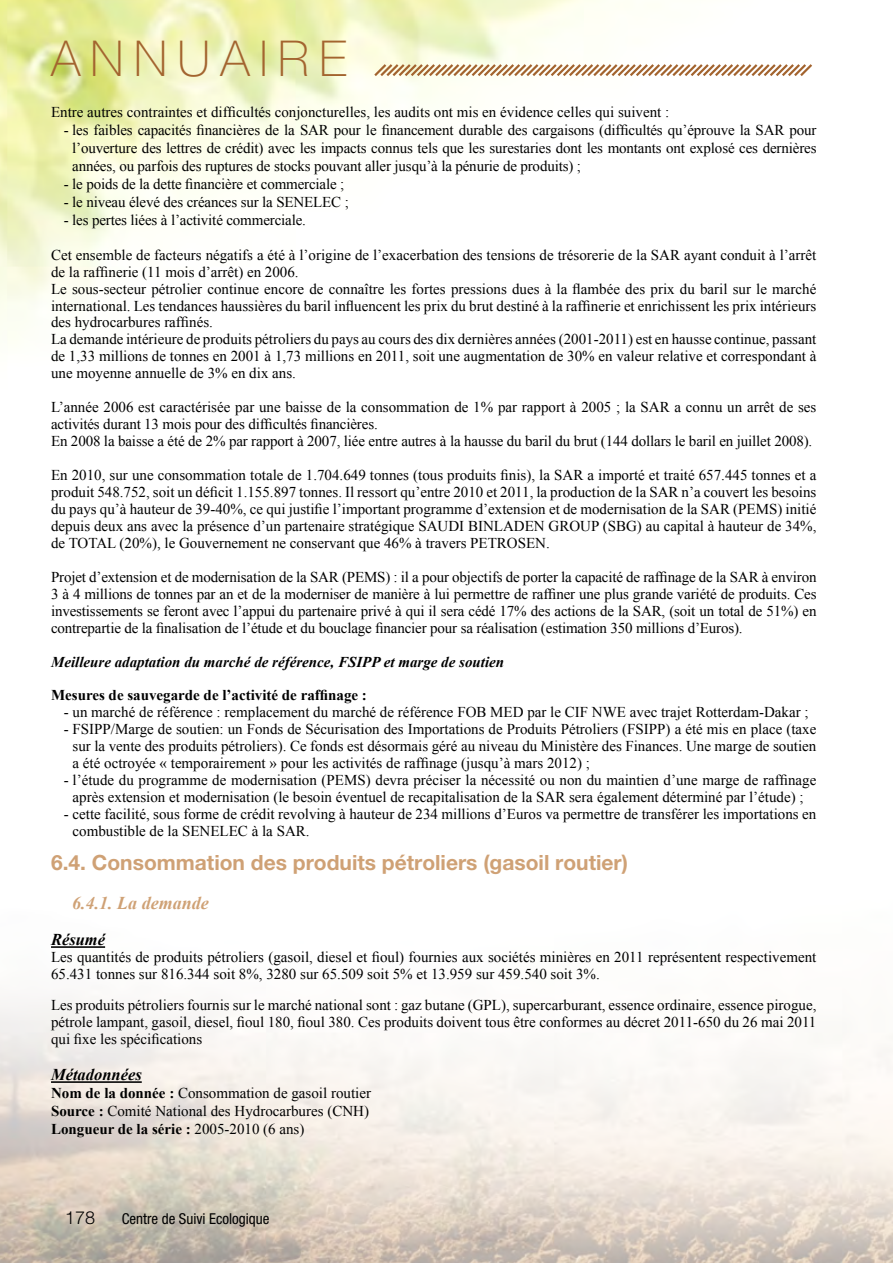
<style>
.page{position:relative;width:893px;height:1263px;background:#fff}
.page>*{position:absolute;margin:0;border:0;box-sizing:border-box;transform-origin:0 0}
.t1{font:100 49.5px "Helvetica Neue LT Pro";letter-spacing:.2em;color:#a3642f}
.t2{font:700 21px "Helvetica Neue LT Pro";color:#cfa175}
.t3{font:italic 700 18px "Times New Roman";color:#cfa175}
.t4{font:300 18px "Helvetica Neue LT Pro";color:#000}
.t5{font:italic 700 16.5px "Times New Roman";color:#000}
.t6{font:15px/17px "Times New Roman";color:#000;text-align:justify}
.t7{font:italic 700 15px "Times New Roman";color:#000}
.t8{font:700 15px "Times New Roman";color:#000}
.t9{font:condensed 15px "Helvetica Neue LT Pro";color:#000}
.s1{font-weight:700}
</style>
<div class="page">
<img style="left:0;top:946px;width:893px;height:317px">
<img style="left:0;top:0;width:630px;height:341px">
<svg style="left:372px;top:62px;width:440px;height:17px"></svg>
<hr style="left:51px;top:946px;width:54px;height:2px;background:#000">
<hr style="left:51px;top:1081px;width:91px;height:2px;background:#000">
<h1 class="t1" style="left:51px;top:30px;width:297px">ANNUAIRE</h1>
<p class="t6" style="left:51px;top:103px;width:620px">Entre autres contraintes et difficultés conjoncturelles, les audits ont mis en évidence celles qui suivent :</p>
<p class="t6" style="left:72px;top:120px;width:746px;line-height:18px;text-indent:-8px">- les faibles capacités financières de la SAR pour le financement durable des cargaisons (difficultés qu’éprouve la SAR pour l’ouverture des lettres de crédit) avec les impacts connus tels que les surestaries dont les montants ont explosé ces dernières années, ou parfois des ruptures de stocks pouvant aller jusqu’à la pénurie de produits) ;</p>
<p class="t6" style="left:64px;top:175px;width:282px">- le poids de la dette financière et commerciale ;</p>
<p class="t6" style="left:64px;top:193px;width:287px">- le niveau élevé des créances sur la SENELEC ;</p>
<p class="t6" style="left:64px;top:211px;width:244px">- les pertes liées à l’activité commerciale.</p>
<p class="t6" style="left:51px;top:246px;width:767px;text-align:left">Cet ensemble de facteurs négatifs a été à l’origine de l’exacerbation des tensions de trésorerie de la SAR ayant conduit à l’arrêt de la raffinerie (11 mois d’arrêt) en 2006.<br>Le sous-secteur pétrolier continue encore de connaître les fortes pressions dues à la flambée des prix du baril sur le marché international. Les tendances haussières du baril influencent les prix du brut destiné à la raffinerie et enrichissent les prix intérieurs des hydrocarbures raffinés.<br>La demande intérieure de produits pétroliers du pays au cours des dix dernières années (2001-2011) est en hausse continue, passant de 1,33 millions de tonnes en 2001 à 1,73 millions en 2011, soit une augmentation de 30% en valeur relative et correspondant à une moyenne annuelle de 3% en dix ans.</p>
<p class="t6" style="left:51px;top:398px;width:767px;text-align:left">L’année 2006 est caractérisée par une baisse de la consommation de 1% par rapport à 2005 ; la SAR a connu un arrêt de ses activités durant 13 mois pour des difficultés financières.<br>En 2008 la baisse a été de 2% par rapport à 2007, liée entre autres à la hausse du baril du brut (144 dollars le baril en juillet 2008).</p>
<p class="t6" style="left:51px;top:466px;width:767px">En 2010, sur une consommation totale de 1.704.649 tonnes (tous produits finis), la SAR a importé et traité 657.445 tonnes et a produit 548.752, soit un déficit 1.155.897 tonnes. Il ressort qu’entre 2010 et 2011, la production de la SAR n’a couvert les besoins du pays qu’à hauteur de 39-40%, ce qui justifie l’important programme d’extension et de modernisation de la SAR (PEMS) initié depuis deux ans avec la présence d’un partenaire stratégique SAUDI BINLADEN GROUP (SBG) au capital à hauteur de 34%, de TOTAL (20%), le Gouvernement ne conservant que 46% à travers PETROSEN.</p>
<p class="t6" style="left:51px;top:568px;width:767px">Projet d’extension et de modernisation de la SAR (PEMS) : il a pour objectifs de porter la capacité de raffinage de la SAR à environ 3 à 4 millions de tonnes par an et de la moderniser de manière à lui permettre de raffiner une plus grande variété de produits. Ces investissements se feront avec l’appui du partenaire privé à qui il sera cédé 17% des actions de la SAR, (soit un total de 51%) en contrepartie de la finalisation de l’étude et du bouclage financier pour sa réalisation (estimation 350 millions d’Euros).</p>
<p class="t7" style="left:51px;top:651px;width:455px">Meilleure adaptation du marché de référence, FSIPP et marge de soutien</p>
<p class="t8" style="left:51px;top:685px;width:317px">Mesures de sauvegarde de l’activité de raffinage :</p>
<p class="t6" style="left:64px;top:704px;width:746px">- un marché de référence : remplacement du marché de référence FOB MED par le CIF NWE avec trajet Rotterdam-Dakar ;</p>
<p class="t6" style="left:73px;top:721px;width:745px;text-indent:-9px">- FSIPP/Marge de soutien: un Fonds de Sécurisation des Importations de Produits Pétroliers (FSIPP) a été mis en place (taxe sur la vente des produits pétroliers). Ce fonds est désormais géré au niveau du Ministère des Finances. Une marge de soutien a été octroyée « temporairement » pour les activités de raffinage (jusqu’à mars 2012) ;</p>
<p class="t6" style="left:64px;top:771px;width:754px;text-align:center">- l’étude du programme de modernisation (PEMS) devra préciser la nécessité ou non du maintien d’une marge de raffinage après extension et modernisation (le besoin éventuel de recapitalisation de la SAR sera également déterminé par l’étude) ;</p>
<p class="t6" style="left:73px;top:805px;width:745px;text-indent:-9px">- cette facilité, sous forme de crédit revolving à hauteur de 234 millions d’Euros va permettre de transférer les importations en combustible de la SENELEC à la SAR.</p>
<h2 class="t2" style="left:51px;top:849px;width:578px">6.4. Consommation des produits pétroliers (gasoil routier)</h2>
<p class="t3" style="left:72px;top:890px;width:138px">6.4.1. La demande</p>
<p class="t5" style="left:51px;top:928px;width:56px">Résumé</p>
<p class="t6" style="left:51px;top:948px;width:767px">Les quantités de produits pétroliers (gasoil, diesel et fioul) fournies aux sociétés minières en 2011 représentent respectivement<br>65.431 tonnes sur 816.344 soit 8%, 3280 sur 65.509 soit 5% et 13.959 sur 459.540 soit 3%.</p>
<p class="t6" style="left:51px;top:996px;width:767px">Les produits pétroliers fournis sur le marché national sont : gaz butane (GPL), supercarburant, essence ordinaire, essence pirogue, pétrole lampant, gasoil, diesel, fioul 180, fioul 380. Ces produits doivent tous être conformes au décret 2011-650 du 26 mai 2011 qui fixe les spécifications</p>
<p class="t5" style="left:51px;top:1063px;width:92px">Métadonnées</p>
<p class="t6" style="left:51px;top:1084px;width:321px;line-height:18px;text-align:left"><span class="s1">Nom de la donnée :</span> Consommation de gasoil routier<br><span class="s1">Source :</span> Comité National des Hydrocarbures (CNH)<br><span class="s1">Longueur de la série :</span> 2005-2010 (6 ans)</p>
<p class="t4" style="left:65px;top:1206px;width:32px">178</p>
<p class="t9" style="left:122px;top:1210px;width:149px">Centre de Suivi Ecologique</p>
</div>
